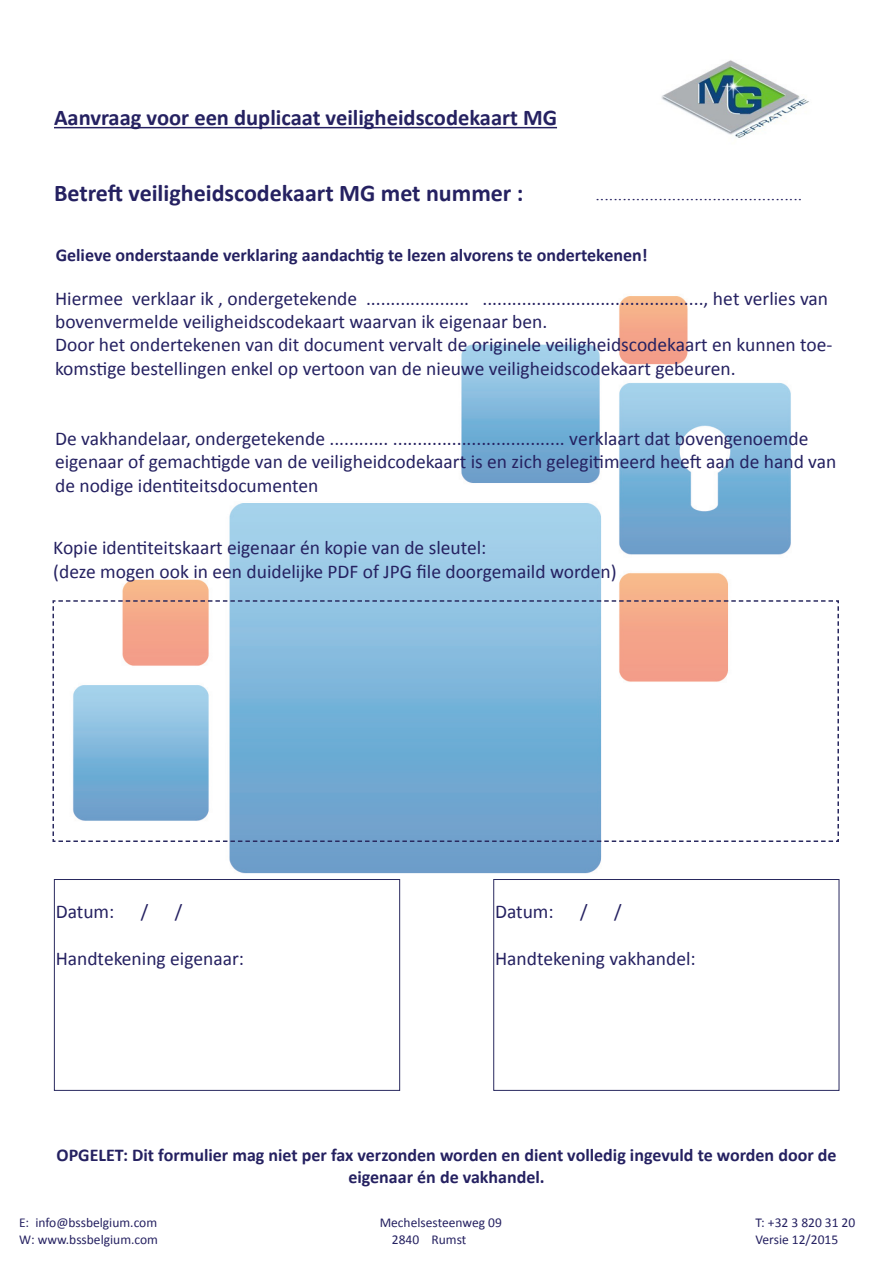
<style>
.page{position:relative;width:893px;height:1263px;background:#fff}
.page>*{position:absolute;margin:0;border:0;box-sizing:border-box;transform-origin:0 0}
.t1{font:700 24px "Calibri";color:#252161}
.t2{font:700 22.5px "Calibri";color:#252161}
.t3{font:19.5px/23.4px "Calibri";color:#252161}
.t4{font:700 18px/21.6px "Calibri";color:#252161;text-align:center}
.t5{font:18px "Times New Roman";color:#252161}
.t6{font:13.5px "Calibri";color:#252161}
</style>
<div class="page">
<img style="left:53px;top:296px;width:738px;height:629px">
<hr style="left:54px;top:127px;width:503px;height:1px;background:#252161">
<div style="left:54px;top:879px;width:346px;height:212px;border:1px solid #29295f"></div>
<div style="left:493px;top:879px;width:346px;height:212px;border:1px solid #29295f"></div>
<svg style="left:52px;top:599px;width:787px;height:244px"></svg>
<img style="left:661px;top:60px;width:148px;height:78px">
<p class="t2" style="left:54px;top:102px;width:505px">Aanvraag voor een duplicaat veiligheidscodekaart MG</p>
<p class="t1" style="left:54px;top:176px;width:471px">Betreft veiligheidscodekaart MG met nummer :</p>
<p class="t5" style="left:595px;top:182px;width:208px">..............................................</p>
<p class="t4" style="left:56px;top:243px;width:594px">Gelieve onderstaande verklaring aandachtig te lezen alvorens te ondertekenen!</p>
<p class="t3" style="left:55px;top:286px;width:774px">Hiermee verklaar ik , ondergetekende ..................... ............................................., het verlies van bovenvermelde veiligheidscodekaart waarvan ik eigenaar ben.</p>
<p class="t3" style="left:55px;top:333px;width:779px">Door het ondertekenen van dit document vervalt de originele veiligheidscodekaart en kunnen toe&shy;komstige bestellingen enkel op vertoon van de nieuwe veiligheidscodekaart gebeuren.</p>
<p class="t3" style="left:55px;top:426px;width:783px">De vakhandelaar, ondergetekende ............ ................................... verklaart dat bovengenoemde eigenaar of gemachtigde van de veiligheidcodekaart is en zich gelegitimeerd heeft aan de hand van de nodige identiteitsdocumenten</p>
<p class="t3" style="left:53px;top:535px;width:435px">Kopie identiteitskaart eigenaar én kopie van de sleutel:</p>
<p class="t3" style="left:53px;top:559px;width:565px">(deze mogen ook in een duidelijke PDF of JPG file doorgemaild worden)</p>
<p class="t3" style="left:56px;top:899px;width:60px">Datum:</p>
<p class="t3" style="left:141px;top:899px;width:9px">/</p>
<p class="t3" style="left:175px;top:899px;width:9px">/</p>
<p class="t3" style="left:56px;top:946px;width:190px">Handtekening eigenaar:</p>
<p class="t3" style="left:495px;top:899px;width:60px">Datum:</p>
<p class="t3" style="left:580px;top:899px;width:9px">/</p>
<p class="t3" style="left:614px;top:899px;width:9px">/</p>
<p class="t3" style="left:495px;top:946px;width:202px">Handtekening vakhandel:</p>
<p class="t4" style="left:57px;top:1143px;width:781px">OPGELET: Dit formulier mag niet per fax verzonden worden en dient volledig ingevuld te worden door de eigenaar én de vakhandel.</p>
<p class="t6" style="left:19px;top:1213px;width:140px">E: info@bssbelgium.com</p>
<p class="t6" style="left:380px;top:1213px;width:124px">Mechelsesteenweg 09</p>
<p class="t6" style="left:756px;top:1213px;width:101px">T: +32 3 820 31 20</p>
<p class="t6" style="left:19px;top:1230px;width:141px">W: www.bssbelgium.com</p>
<p class="t6" style="left:392px;top:1230px;width:76px">2840 Rumst</p>
<p class="t6" style="left:756px;top:1230px;width:84px">Versie 12/2015</p>
</div>
